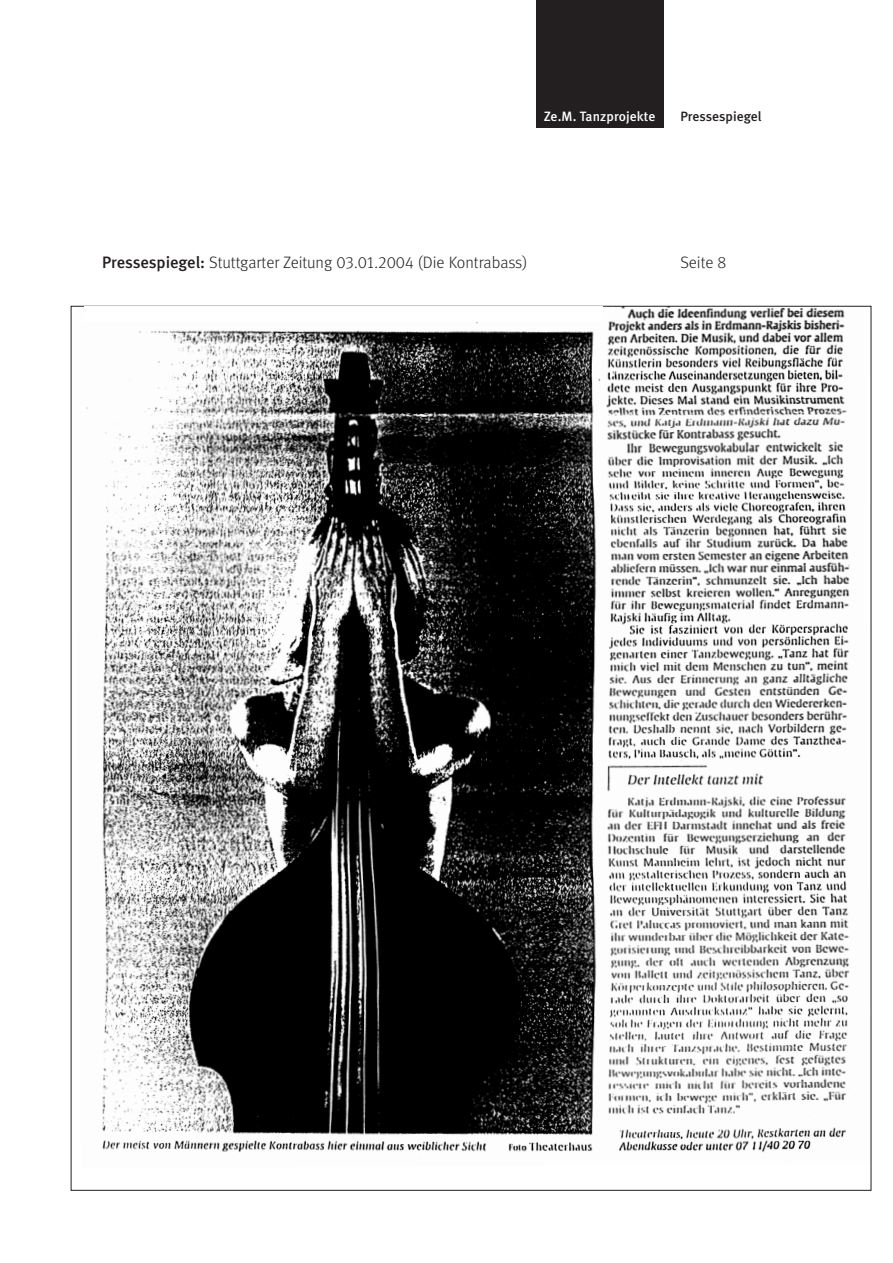
<style>
.page{position:relative;width:893px;height:1263px;background:#fff}
.page>*{position:absolute;margin:0;border:0;box-sizing:border-box;transform-origin:0 0}
.t1{font:16.5px "Meta Light LF";color:#231f20}
.t2{font:13.5px "Meta Medium LF";letter-spacing:.005em;color:#fff}
.t3{font:500 13.5px "Meta";color:#231f20}
.s1{font-family:"Meta Medium LF"}
.s2{font-family:"Meta";font-weight:500}
</style>
<div class="page">
<div style="left:536px;top:0;width:127px;height:128px;background:#231f20"></div>
<img style="left:86px;top:308px;width:764px;height:845px">
<div style="left:84px;top:306px;width:518px;height:16px;background:#fff"></div>
<p class="t2" style="left:544px;top:112px;width:113px">Ze.M. Tanzprojekte</p>
<p class="t3" style="left:680px;top:112px;width:83px">Pressespiegel</p>
<p class="t1" style="left:102px;top:257px;width:427px"><span class="s1">Pressespiegel</span><span class="s2">:</span> Stuttgarter Zeitung 03.01.2004 (Die Kontrabass)</p>
<p class="t1" style="left:680px;top:257px;width:48px">Seite 8</p>
</div>
